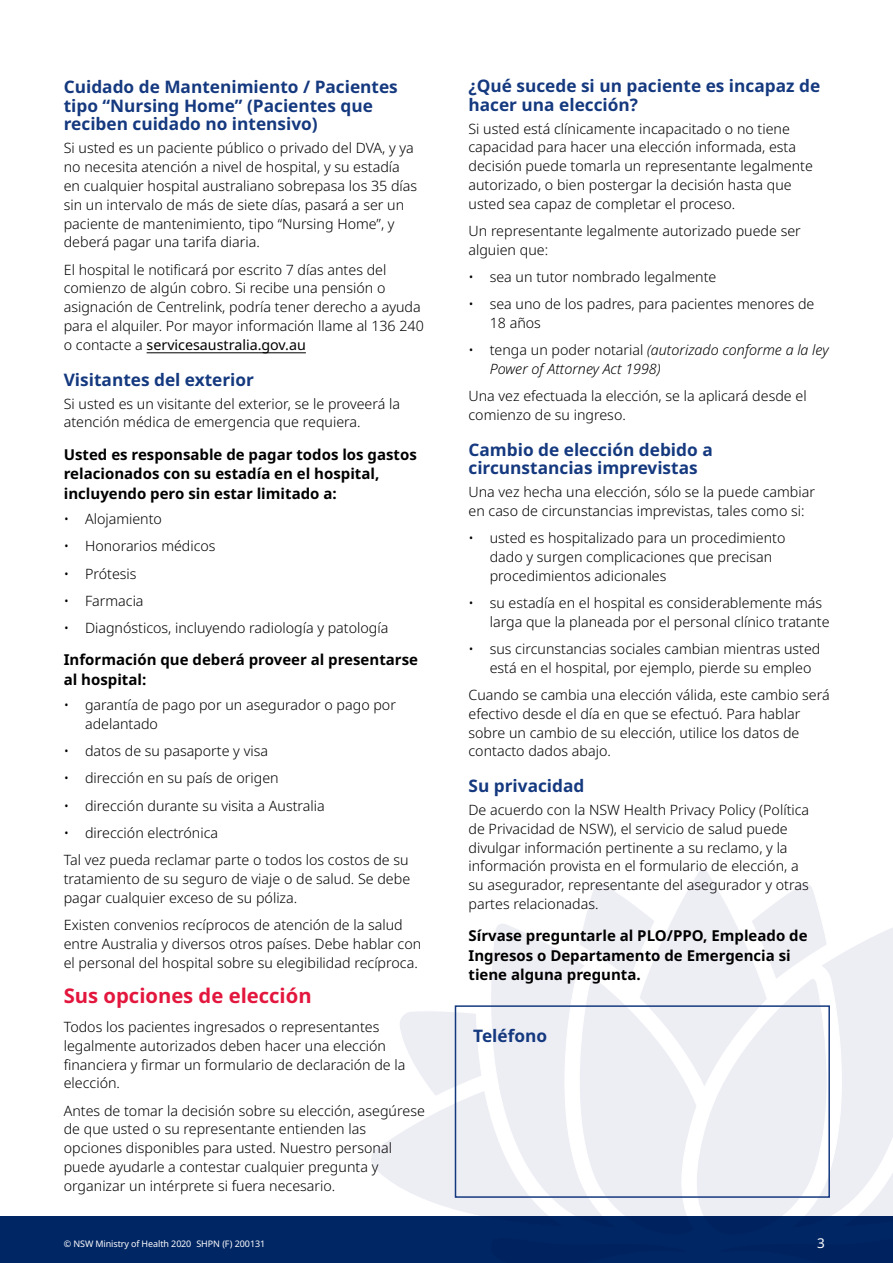
<style>
.page{position:relative;width:893px;height:1263px;background:#fff}
.page>*{position:absolute;margin:0;border:0;box-sizing:border-box;transform-origin:0 0}
.Red{font:700 20.25px "Noto Sans";color:#e3173e}
.Dard_Blue{font:700 17.25px/18.8px "Noto Sans";color:#15397f}
.t1{font:700 15px/19.5px "Noto Sans";color:#000}
.Text{font:300 14.25px/18.8px "Noto Sans";color:#000}
.Text-2{font:italic 300 14.25px/18.8px "Noto Sans";color:#000}
.t2{font:13.5px "Noto Sans";color:#fff}
.t3{font:9px "Noto Sans";letter-spacing:-.01em;color:#fff}
.s1{font-weight:400}
.s2{font-style:normal}
</style>
<div class="page">
<svg style="left:371px;top:869px;width:522px;height:347px;fill:#ededf4"></svg>
<div style="left:0;top:1216px;width:893px;height:47px;background:#002664"></div>
<div style="left:455px;top:1005px;width:375px;height:193px;border:2px solid #15397f"></div>
<hr style="left:147px;top:353px;width:159px;height:1px;background:#000">
<p class="Dard_Blue" style="left:64px;top:78px;width:336px">Cuidado de Mantenimiento / Pacientes tipo “Nursing Home” (Pacientes que reciben cuidado no intensivo)</p>
<p class="Text" style="left:64px;top:139px;width:355px">Si usted es un paciente público o privado del DVA, y ya no necesita atención a nivel de hospital, y su estadía en cualquier hospital australiano sobrepasa los 35 días sin un intervalo de más de siete días, pasará a ser un paciente de mantenimiento, tipo “Nursing Home”, y deberá pagar una tarifa diaria.</p>
<p class="Text" style="left:64px;top:260px;width:362px">El hospital le notificará por escrito 7 días antes del comienzo de algún cobro. Si recibe una pensión o asignación de Centrelink, podría tener derecho a ayuda para el alquiler. Por mayor información llame al 136 240 o contacte a <span class="s1">servicesaustralia.gov.au</span></p>
<p class="Dard_Blue" style="left:64px;top:370px;width:192px">Visitantes del exterior</p>
<p class="Text" style="left:64px;top:394px;width:338px">Si usted es un visitante del exterior, se le proveerá la atención médica de emergencia que requiera.</p>
<p class="t1" style="left:64px;top:445px;width:355px">Usted es responsable de pagar todos los gastos relacionados con su estadía en el hospital, incluyendo pero sin estar limitado a:</p>
<p class="Text" style="left:64px;top:510px;width:100px">• Alojamiento</p>
<p class="Text" style="left:64px;top:537px;width:153px">• Honorarios médicos</p>
<p class="Text" style="left:64px;top:564px;width:74px">• Prótesis</p>
<p class="Text" style="left:64px;top:592px;width:81px">• Farmacia</p>
<p class="Text" style="left:64px;top:619px;width:326px">• Diagnósticos, incluyendo radiología y patología</p>
<p class="t1" style="left:64px;top:650px;width:356px">Información que deberá proveer al presentarse al hospital:</p>
<p class="Text" style="left:85px;top:696px;width:312px;text-indent:-21px">• garantía de pago por un asegurador o pago por adelantado</p>
<p class="Text" style="left:64px;top:742px;width:206px">• datos de su pasaporte y visa</p>
<p class="Text" style="left:64px;top:769px;width:216px">• dirección en su país de origen</p>
<p class="Text" style="left:64px;top:796px;width:262px">• dirección durante su visita a Australia</p>
<p class="Text" style="left:64px;top:824px;width:156px">• dirección electrónica</p>
<p class="Text" style="left:64px;top:851px;width:348px;text-align:justify">Tal vez pueda reclamar parte o todos los costos de su tratamiento de su seguro de viaje o de salud. Se debe pagar cualquier exceso de su póliza.</p>
<p class="Text" style="left:64px;top:916px;width:359px">Existen convenios recíprocos de atención de la salud entre Australia y diversos otros países. Debe hablar con el personal del hospital sobre su elegibilidad recíproca.</p>
<p class="Red" style="left:64px;top:981px;width:249px">Sus opciones de elección</p>
<p class="Text" style="left:64px;top:1018px;width:343px">Todos los pacientes ingresados o representantes legalmente autorizados deben hacer una elección financiera y firmar un formulario de declaración de la elección.</p>
<p class="Text" style="left:64px;top:1101px;width:363px">Antes de tomar la decisión sobre su elección, asegúrese de que usted o su representante entienden las opciones disponibles para usted. Nuestro personal puede ayudarle a contestar cualquier pregunta y organizar un intérprete si fuera necesario.</p>
<p class="t3" style="left:64px;top:1237px;width:203px">© NSW Ministry of Health 2020 SHPN (F) 200131</p>
<p class="Dard_Blue" style="left:468px;top:77px;width:353px">¿Qué sucede si un paciente es incapaz de hacer una elección?</p>
<p class="Text" style="left:468px;top:119px;width:346px">Si usted está clínicamente incapacitado o no tiene capacidad para hacer una elección informada, esta decisión puede tomarla un representante legalmente autorizado, o bien postergar la decisión hasta que usted sea capaz de completar el proceso.</p>
<p class="Text" style="left:468px;top:222px;width:334px">Un representante legalmente autorizado puede ser alguien que:</p>
<p class="Text" style="left:468px;top:268px;width:249px">• sea un tutor nombrado legalmente</p>
<p class="Text" style="left:490px;top:295px;width:326px;text-indent:-21px">• sea uno de los padres, para pacientes menores de<br>18 años</p>
<p class="Text-2" style="left:490px;top:341px;width:340px;text-indent:-21px"><span class="s2">• tenga un poder notarial</span> (autorizado conforme a la ley<br>Power of Attorney Act 1998)</p>
<p class="Text" style="left:468px;top:387px;width:340px">Una vez efectuada la elección, se la aplicará desde el comienzo de su ingreso.</p>
<p class="Dard_Blue" style="left:468px;top:440px;width:246px">Cambio de elección debido a circunstancias imprevistas</p>
<p class="Text" style="left:468px;top:483px;width:348px">Una vez hecha una elección, sólo se la puede cambiar en caso de circunstancias imprevistas, tales como si:</p>
<p class="Text" style="left:490px;top:529px;width:297px;text-indent:-21px">• usted es hospitalizado para un procedimiento dado y surgen complicaciones que precisan procedimientos adicionales</p>
<p class="Text" style="left:490px;top:594px;width:341px;text-indent:-21px">• su estadía en el hospital es considerablemente más larga que la planeada por el personal clínico tratante</p>
<p class="Text" style="left:490px;top:640px;width:332px;text-indent:-21px">• sus circunstancias sociales cambian mientras usted está en el hospital, por ejemplo, pierde su empleo</p>
<p class="Text" style="left:468px;top:686px;width:363px">Cuando se cambia una elección válida, este cambio será efectivo desde el día en que se efectuó. Para hablar sobre un cambio de su elección, utilice los datos de contacto dados abajo.</p>
<p class="Dard_Blue" style="left:468px;top:777px;width:117px">Su privacidad</p>
<p class="Text" style="left:468px;top:801px;width:342px">De acuerdo con la NSW Health Privacy Policy (Política de Privacidad de NSW), el servicio de salud puede divulgar información pertinente a su reclamo, y la información provista en el formulario de elección, a su asegurador, representante del asegurador y otras partes relacionadas.</p>
<p class="t1" style="left:468px;top:926px;width:341px">Sírvase preguntarle al PLO/PPO, Empleado de<br>Ingresos o Departamento de Emergencia si tiene alguna pregunta.</p>
<p class="Dard_Blue" style="left:473px;top:1027px;width:75px">Teléfono</p>
<p class="t2" style="left:817px;top:1233px;width:9px">3</p>
</div>
